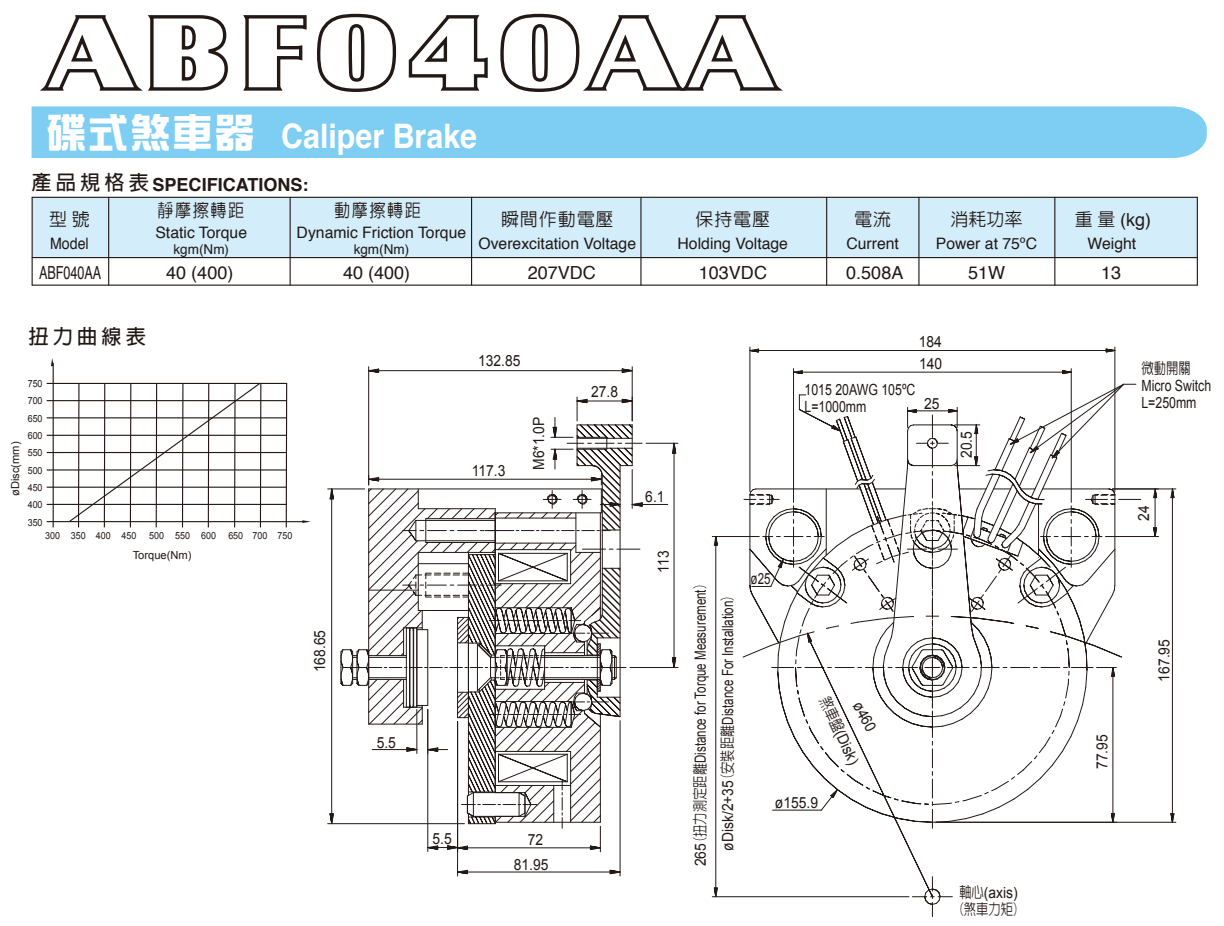
<style>
.page{position:relative;width:1224px;height:926px;background:#fff}
.page>*{position:absolute;margin:0;border:0;box-sizing:border-box;transform-origin:0 0}
.t1{font:700 33.75px "Helvetica";color:#fff;scale:.9 1}
.t2{font:700 20.25px "AR Hei B5";letter-spacing:.2em;color:#221815}
.t3{font:18px "Helvetica";color:#221815}
.t4{font:700 18px "Helvetica";color:#221815}
.t5{font:500 18px "AR Hei B5";letter-spacing:.05em;color:#221815}
.t6{font:500 18px "AR Hei B5";letter-spacing:.05em;color:#221815;scale:.9 1}
.t7{font:18px "Helvetica";color:#221815;scale:.7 1}
.t8{font:15.75px "Helvetica";color:#221815}
.t9{font:15.75px "Helvetica";color:#221815;scale:.9 1}
.t10{font:15.3px/25px "Arial";color:#221815;text-align:center;scale:.9 1}
.t11{font:15.3px/16.9px "Arial";color:#221815;scale:.8 1}
.t12{font:500 15.3px "AR Hei B5";color:#221815;scale:.8 1}
.t13{font:15.3px "Arial";color:#221815;scale:.75 1}
.t14{font:13.5px "Helvetica";color:#221815}
.t15{font:11.25px "Arial";color:#221815}
.t16{font:9.67px/17.3px "Arial";color:#221815;text-align:justify;scale:.91 1}
.s1{font-family:"AR Xin Yi B5";font-weight:900;font-size:38.25px}
.s2{font-family:"AR Hei B5";font-size:20.25px}
.s3{font-family:"AR Hei B5";font-weight:500}
</style>
<div class="page">
<div style="left:32px;top:106px;width:1174px;height:52px;background:#7ecef4"></div>
<svg style="left:40px;top:15px;width:188px;height:76px"></svg>
<svg style="left:243px;top:15px;width:64px;height:76px"></svg>
<svg style="left:317px;top:13px;width:80px;height:79px"></svg>
<svg style="left:408px;top:15px;width:80px;height:76px"></svg>
<svg style="left:500px;top:13px;width:283px;height:79px"></svg>
<div style="left:32px;top:197px;width:1164px;height:60px;background:#d3edfb"></div>
<hr style="left:108px;top:197px;width:1px;height:88px;background:#221815">
<hr style="left:32px;top:197px;width:1164px;height:1px;background:#221815">
<hr style="left:1196px;top:197px;width:1px;height:88px;background:#221815">
<hr style="left:1054px;top:197px;width:1px;height:88px;background:#221815">
<hr style="left:918px;top:197px;width:1px;height:88px;background:#221815">
<hr style="left:826px;top:197px;width:1px;height:88px;background:#221815">
<hr style="left:640px;top:197px;width:1px;height:88px;background:#221815">
<hr style="left:471px;top:197px;width:1px;height:88px;background:#221815">
<hr style="left:289px;top:197px;width:1px;height:88px;background:#221815">
<hr style="left:32px;top:197px;width:1px;height:88px;background:#221815">
<hr style="left:32px;top:257px;width:1164px;height:1px;background:#221815">
<hr style="left:32px;top:284px;width:1164px;height:1px;background:#221815">
<svg style="left:369px;top:368px;width:10px;height:5px"></svg>
<svg style="left:621px;top:368px;width:12px;height:5px"></svg>
<svg style="left:458px;top:869px;width:10px;height:5px"></svg>
<svg style="left:609px;top:868px;width:12px;height:6px"></svg>
<svg style="left:750px;top:348px;width:9px;height:5px"></svg>
<svg style="left:794px;top:370px;width:9px;height:5px"></svg>
<svg style="left:1061px;top:369px;width:11px;height:6px"></svg>
<svg style="left:1105px;top:348px;width:9px;height:5px"></svg>
<svg style="left:1152px;top:489px;width:5px;height:47px"></svg>
<svg style="left:1169px;top:489px;width:5px;height:21px"></svg>
<svg style="left:1169px;top:800px;width:5px;height:23px"></svg>
<svg style="left:713px;top:537px;width:5px;height:20px"></svg>
<svg style="left:713px;top:875px;width:5px;height:23px"></svg>
<hr style="left:630px;top:666px;width:48px;height:1px;background:#221815">
<hr style="left:646px;top:442px;width:32px;height:1px;background:#221815">
<hr style="left:378px;top:370px;width:244px;height:1px;background:#221815">
<hr style="left:368px;top:366px;width:1px;height:119px;background:#221815">
<hr style="left:631px;top:366px;width:1px;height:55px;background:#221815">
<hr style="left:327px;top:488px;width:37px;height:1px;background:#221815">
<hr style="left:327px;top:823px;width:137px;height:1px;background:#221815">
<hr style="left:467px;top:871px;width:143px;height:1px;background:#221815">
<hr style="left:457px;top:721px;width:1px;height:154px;background:#221815">
<hr style="left:619px;top:720px;width:1px;height:155px;background:#221815">
<svg style="left:329px;top:397px;width:347px;height:454px"></svg>
<hr style="left:715px;top:545px;width:1px;height:342px;background:#221815">
<hr style="left:712px;top:895px;width:196px;height:1px;background:#221815">
<hr style="left:712px;top:536px;width:47px;height:1px;background:#221815">
<hr style="left:1171px;top:497px;width:1px;height:316px;background:#221815">
<hr style="left:935px;top:821px;width:240px;height:1px;background:#221815">
<hr style="left:1112px;top:488px;width:63px;height:1px;background:#221815">
<hr style="left:802px;top:371px;width:260px;height:1px;background:#221815">
<hr style="left:1070px;top:368px;width:1px;height:134px;background:#221815">
<hr style="left:793px;top:368px;width:1px;height:134px;background:#221815">
<hr style="left:1154px;top:497px;width:1px;height:30px;background:#221815">
<hr style="left:1105px;top:536px;width:53px;height:1px;background:#221815">
<hr style="left:749px;top:347px;width:1px;height:144px;background:#221815">
<hr style="left:1114px;top:347px;width:1px;height:144px;background:#221815">
<hr style="left:758px;top:350px;width:347px;height:1px;background:#221815">
<svg style="left:742px;top:383px;width:398px;height:533px"></svg>
<svg style="left:51px;top:358px;width:2px;height:8px"></svg>
<svg style="left:302px;top:520px;width:9px;height:3px"></svg>
<hr style="left:53px;top:362px;width:1px;height:165px;background:#221815">
<hr style="left:47px;top:521px;width:257px;height:1px;background:#221815">
<svg style="left:46px;top:381px;width:242px;height:147px"></svg>
<h1 class="t1" style="left:47px;top:109px;width:479px"><span class="s1">碟式煞車器</span> Caliper Brake</h1>
<p class="t4" style="left:32px;top:170px;width:278px"><span class="s2">產品規格表</span> SPECIFICATIONS:</p>
<p class="t5" style="left:49px;top:210px;width:42px">型號</p>
<p class="t9" style="left:50px;top:231px;width:44px">Model</p>
<p class="t7" style="left:39px;top:259px;width:91px">ABF040AA</p>
<p class="t6" style="left:157px;top:201px;width:98px">靜摩擦轉距</p>
<p class="t5" style="left:501px;top:210px;width:114px">瞬間作動電壓</p>
<p class="t5" style="left:950px;top:210px;width:73px">消耗功率</p>
<p class="t3" style="left:1074px;top:205px;width:78px"><span class="s3">重量</span> (kg)</p>
<p class="t8" style="left:1087px;top:231px;width:50px">Weight</p>
<p class="t6" style="left:334px;top:201px;width:98px">動摩擦轉距</p>
<p class="t8" style="left:296px;top:220px;width:171px">Dynamic Friction Torque</p>
<p class="t14" style="left:353px;top:239px;width:57px">kgm(Nm)</p>
<p class="t5" style="left:695px;top:210px;width:76px">保持電壓</p>
<p class="t8" style="left:677px;top:231px;width:112px">Holding Voltage</p>
<p class="t5" style="left:854px;top:210px;width:38px">電流</p>
<p class="t8" style="left:846px;top:231px;width:54px">Current</p>
<p class="t8" style="left:155px;top:220px;width:93px">Static Torque</p>
<p class="t14" style="left:173px;top:239px;width:57px">kgm(Nm)</p>
<p class="t8" style="left:478px;top:231px;width:159px">Overexcitation Voltage</p>
<p class="t8" style="left:935px;top:231px;width:103px">Power at 75ºC</p>
<p class="t3" style="left:527px;top:259px;width:70px">207VDC</p>
<p class="t3" style="left:698px;top:259px;width:70px">103VDC</p>
<p class="t3" style="left:846px;top:259px;width:59px">0.508A</p>
<p class="t3" style="left:166px;top:259px;width:69px">40 (400)</p>
<p class="t3" style="left:967px;top:259px;width:39px">51W</p>
<p class="t3" style="left:1100px;top:259px;width:22px">13</p>
<p class="t3" style="left:343px;top:259px;width:69px">40 (400)</p>
<h2 class="t2" style="left:29px;top:326px;width:119px">扭力曲線表</h2>
<p class="t16" style="left:28px;top:375px;width:18px">750<br>700<br>650<br>600<br>550<br>500<br>450<br>400<br>350</p>
<p class="t15" style="left:8px;top:496px;width:56px;rotate:-90deg">øDisc(mm)</p>
<p class="t10" style="left:478px;top:348px;width:49px">132.85</p>
<p class="t10" style="left:472px;top:458px;width:39px">117.3</p>
<p class="t10" style="left:526px;top:470px;width:61px;rotate:-90deg">M6*1.0P</p>
<p class="t10" style="left:591px;top:379px;width:31px">27.8</p>
<p class="t10" style="left:645px;top:484px;width:23px">6.1</p>
<p class="t10" style="left:918px;top:330px;width:27px;line-height:22.3px;text-align:left">184<br>140</p>
<p class="t11" style="left:804px;top:381px;width:140px">1015 20AWG 105ºC<br>L=1000mm</p>
<p class="t10" style="left:924px;top:390px;width:19px">25</p>
<p class="t10" style="left:953px;top:458px;width:31px;rotate:-90deg">20.5</p>
<p class="t12" style="left:1141px;top:360px;width:63px">微動開關</p>
<p class="t11" style="left:1141px;top:377px;width:89px">Micro Switch<br>L=250mm</p>
<p class="t10" style="left:1130px;top:520px;width:19px;rotate:-90deg">24</p>
<p class="t16" style="left:45px;top:527px;width:102px">300 350 400 450</p>
<p class="t16" style="left:149px;top:527px;width:75px">500 550 600</p>
<p class="t16" style="left:228px;top:527px;width:72px">650 700 750</p>
<p class="t15" style="left:133px;top:548px;width:60px">Torque(Nm)</p>
<p class="t10" style="left:307px;top:672px;width:49px;rotate:-90deg">168.65</p>
<p class="t10" style="left:376px;top:729px;width:23px">5.5</p>
<p class="t10" style="left:432px;top:825px;width:23px">5.5</p>
<p class="t10" style="left:513px;top:827px;width:40px">72<br>81.95</p>
<p class="t10" style="left:651px;top:572px;width:26px;rotate:-90deg">113</p>
<p class="t10" style="left:687px;top:866px;width:316px;line-height:27.2px;rotate:-90deg">265<span class="s3">(扭力測定距離</span>Distance for Torque Measurement<span class="s3">) </span>øDisk/2+35<span class="s3">(安裝距離</span>Distance For Installation<span class="s3">)</span></p>
<p class="t13" style="left:750px;top:568px;width:28px">ø25</p>
<p class="t10" style="left:834px;top:692px;width:83px;rotate:65deg"><span class="s3">煞車盤</span>(Disk)</p>
<p class="t10" style="left:868px;top:696px;width:37px;rotate:62deg">ø460</p>
<p class="t10" style="left:774px;top:790px;width:49px">ø155.9</p>
<p class="t10" style="left:959px;top:880px;width:66px"><span class="s3">軸心</span>(axis)</p>
<p class="t12" style="left:957px;top:901px;width:78px">(煞車力矩)</p>
<p class="t10" style="left:1089px;top:768px;width:40px;rotate:-90deg">77.95</p>
<p class="t10" style="left:1151px;top:681px;width:49px;rotate:-90deg">167.95</p>
</div>
